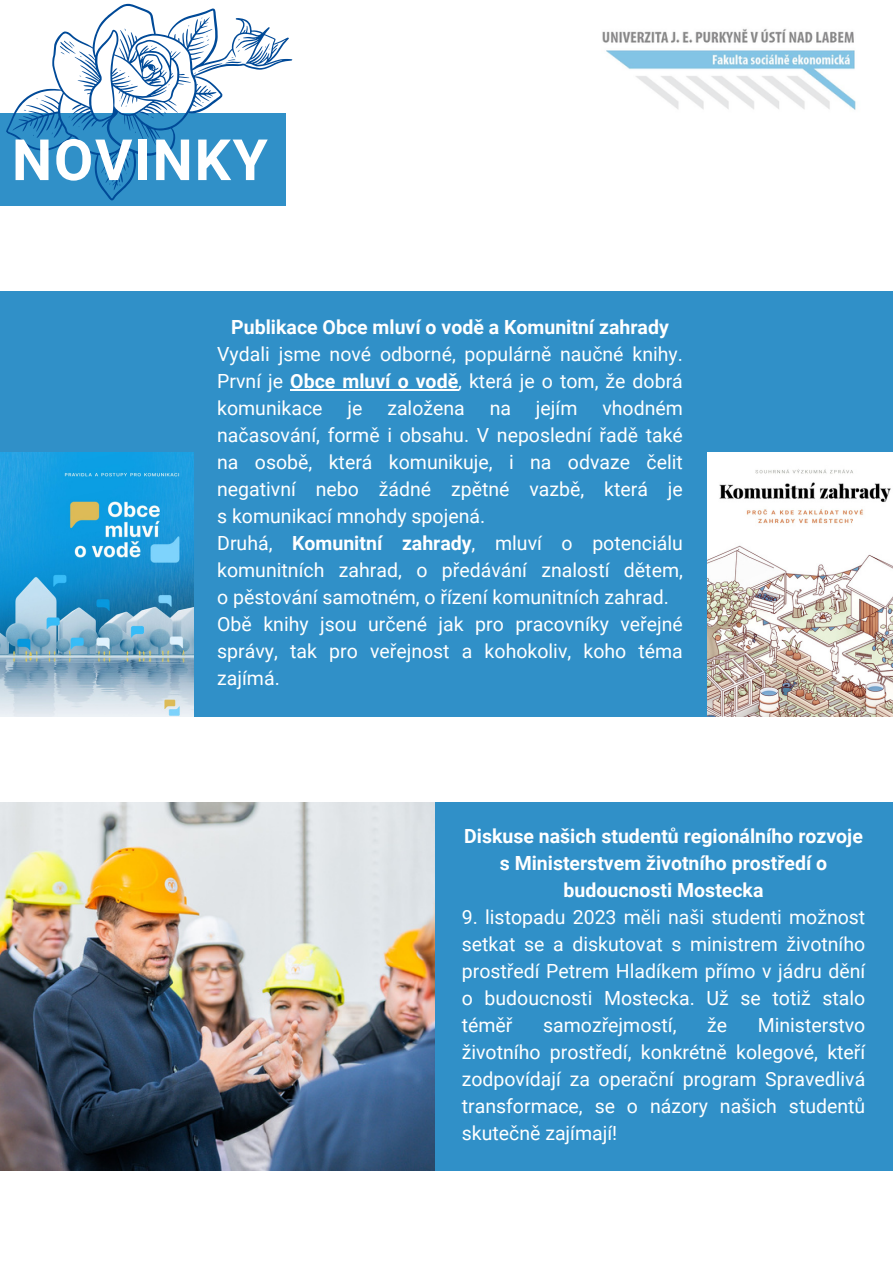
<style>
.page{position:relative;width:893px;height:1264px;background:#fff}
.page>*{position:absolute;margin:0;border:0;box-sizing:border-box;transform-origin:0 0}
.t1{font:700 57px "Roboto";letter-spacing:.03em;color:#fff}
.t2{font:19.5px/27px "Roboto";color:#fff;text-align:justify}
.t3{font:700 19.5px/27px "Roboto";color:#fff;text-align:center}
.s1{font-weight:700}
</style>
<div class="page">
<div style="left:0;top:291px;width:892px;height:425px;background:#3090c8"></div>
<img style="left:602px;top:29px;width:254px;height:81px">
<svg style="left:0;top:3px;width:293px;height:203px"></svg>
<svg style="left:60px;top:39px;width:22px;height:18px"></svg>
<svg style="left:206px;top:35px;width:3px;height:6px"></svg>
<svg style="left:194px;top:50px;width:47px;height:29px"></svg>
<svg style="left:119px;top:100px;width:8px;height:7px"></svg>
<svg style="left:265px;top:46px;width:5px;height:4px"></svg>
<div style="left:0;top:802px;width:892px;height:368px;background:#3090c8"></div>
<img style="left:0;top:802px;width:434px;height:368px">
<hr style="left:290px;top:389px;width:168px;height:1px;background:#fff">
<img style="left:707px;top:452px;width:185px;height:264px">
<img style="left:0;top:452px;width:194px;height:264px">
<h1 class="t1" style="left:12px;top:127px;width:257px">NOVINKY</h1>
<p class="t3" style="left:231px;top:314px;width:439px">Publikace Obce mluví o vodě a Komunitní zahrady</p>
<p class="t2" style="left:217px;top:341px;width:467px">Vydali jsme nové odborné, populárně naučné knihy.<br>První je <span class="s1">Obce mluví o vodě</span>, která je o tom, že dobrá komunikace</p>
<p class="t2" style="left:217px;top:395px;width:467px;text-align:left;text-indent:385px">vhodném načasování, formě i obsahu. V neposlední řadě také na osobě, která komunikuje, i na odvaze čelit negativní nebo žádné zpětné vazbě, která je s komunikací mnohdy spojená.<br>Druhá, <span class="s1">Komunitní zahrady</span>, mluví o potenciálu komunitních zahrad, o předávání znalostí dětem, o pěstování samotném, o řízení komunitních zahrad.<br>Obě knihy jsou určené jak pro pracovníky veřejné správy, tak pro veřejnost a kohokoliv, koho téma zajímá.</p>
<p class="t2" style="left:347px;top:395px;width:16px">je</p>
<p class="t2" style="left:387px;top:395px;width:79px">založena</p>
<p class="t2" style="left:489px;top:395px;width:23px">na</p>
<p class="t2" style="left:536px;top:395px;width:43px">jejím</p>
<p class="t3" style="left:464px;top:822px;width:400px">Diskuse našich studentů regionálního rozvoje s Ministerstvem životního prostředí o budoucnosti Mostecka</p>
<p class="t2" style="left:462px;top:903px;width:405px">9. listopadu 2023 měli naši studenti možnost setkat se a diskutovat s ministrem životního prostředí Petrem Hladíkem přímo v jádru dění o budoucnosti Mostecka. Už se totiž stalo téměř</p>
<p class="t2" style="left:543px;top:1011px;width:135px">samozřejmostí,</p>
<p class="t2" style="left:707px;top:1011px;width:21px">že</p>
<p class="t2" style="left:462px;top:1011px;width:405px;text-indent:296px">Ministerstvo životního prostředí, konkrétně kolegové, kteří zodpovídají za operační program Spravedlivá transformace, se o názory našich studentů skutečně zajímají!</p>
</div>
